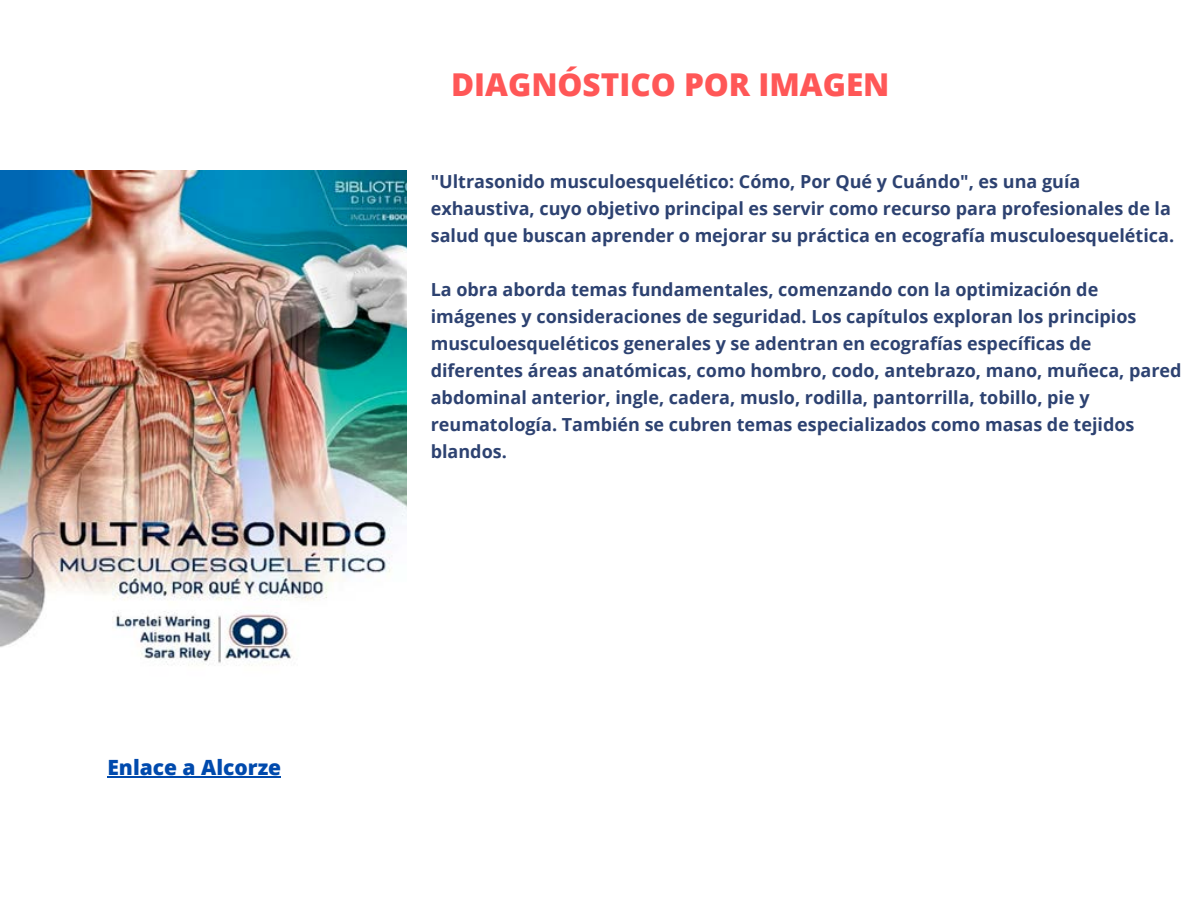
<style>
.page{position:relative;width:1188px;height:918px;background:#fff}
.page>*{position:absolute;margin:0;border:0;box-sizing:border-box;transform-origin:0 0}
.t1{font:800 31.5px "Open Sans";color:#ff5757}
.t2{font:800 21px "Open Sans";color:#004aad}
.t3{font:700 18px/27px "Open Sans";color:#2d4271}
</style>
<div class="page">
<hr style="left:107px;top:777px;width:174px;height:1px;background:#004aad">
<img style="left:0;top:170px;width:406px;height:496px">
<p class="t2" style="left:107px;top:753px;width:175px">Enlace a Alcorze</p>
<p class="t1" style="left:451px;top:62px;width:440px">DIAGNÓSTICO POR IMAGEN</p>
<h1 class="t3" style="left:431px;top:167px;width:745px">"Ultrasonido musculoesquelético: Cómo, Por Qué y Cuándo", es una guía exhaustiva, cuyo objetivo principal es servir como recurso para profesionales de la salud que buscan aprender o mejorar su práctica en ecografía musculoesquelética.</h1>
<p class="t3" style="left:431px;top:275px;width:752px">La obra aborda temas fundamentales, comenzando con la optimización de imágenes y consideraciones de seguridad. Los capítulos exploran los principios musculoesqueléticos generales y se adentran en ecografías específicas de diferentes áreas anatómicas, como hombro, codo, antebrazo, mano, muñeca, pared abdominal anterior, ingle, cadera, muslo, rodilla, pantorrilla, tobillo, pie y reumatología. También se cubren temas especializados como masas de tejidos blandos.</p>
</div>
